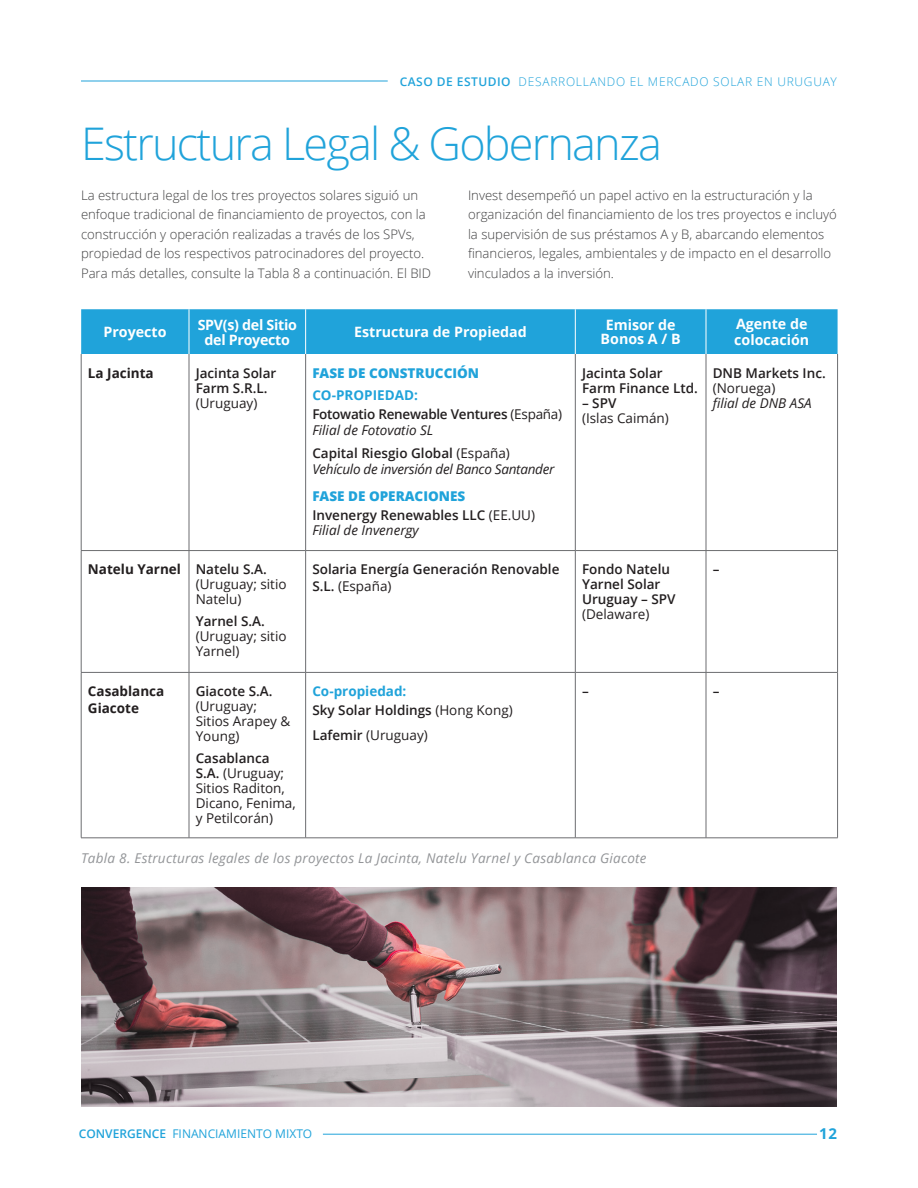
<style>
.page{position:relative;width:918px;height:1188px;background:#fff}
.page>*{position:absolute;margin:0;border:0;box-sizing:border-box;transform-origin:0 0}
.t1{font:300 45px "Open Sans";letter-spacing:-.04em;color:#20a3da}
.t2{font:700 15px "Open Sans";color:#20a3da}
.t3{font:700 14.25px/14.1px "Open Sans";color:#fff;text-align:center}
.t4{font:700 14.25px/15px "Open Sans";letter-spacing:-.02em;color:#fff;text-align:center}
.t5{font:600 13.5px/15px "Open Sans";color:#231f20}
.t6{font:13.5px/15px "Open Sans";color:#231f20}
.Title_3{font:italic 13.5px "Open Sans";letter-spacing:.02em;color:#939598}
.t7{font:italic 13.5px/16.2px "Open Sans";letter-spacing:-.02em;color:#231f20}
.t8{font:600 13.5px/16.2px "Open Sans";letter-spacing:-.02em;color:#231f20}
.t9{font:800 13.5px/22.2px "Open Sans";color:#20a3da}
.t10{font:700 13.5px/16.5px "Open Sans";color:#231f20}
.t11{font:700 13.5px "Open Sans";color:#20a3da}
.Body_Bullet_points{font:300 13.2px/19.5px "Open Sans";color:#3e3e3f}
.t12{font:300 12px "Open Sans";letter-spacing:.06em;color:#20a3da}
.t13{font:12px "Open Sans";color:#20a3da}
.s1{font-weight:600}
.s2{font-weight:400}
.s3{font-weight:700}
.s4{font-weight:400;font-style:italic}
.s5{font-weight:600;font-style:normal}
.s6{font-style:normal}
</style>
<div class="page">
<hr style="left:81px;top:81px;width:307px;height:1px;background:#20a3da">
<hr style="left:323px;top:1134px;width:494px;height:1px;background:#20a3da">
<div style="left:81px;top:309px;width:757px;height:45px;background:#20a3da"></div>
<hr style="left:189px;top:354px;width:1px;height:196px;background:#6c6d70">
<hr style="left:305px;top:354px;width:1px;height:196px;background:#6c6d70">
<hr style="left:81px;top:550px;width:108px;height:1px;background:#6c6d70">
<hr style="left:189px;top:550px;width:117px;height:1px;background:#6c6d70">
<hr style="left:189px;top:551px;width:1px;height:121px;background:#6c6d70">
<hr style="left:306px;top:550px;width:269px;height:1px;background:#6c6d70">
<hr style="left:305px;top:551px;width:1px;height:121px;background:#6c6d70">
<hr style="left:575px;top:550px;width:131px;height:1px;background:#6c6d70">
<hr style="left:706px;top:550px;width:132px;height:1px;background:#6c6d70">
<hr style="left:81px;top:672px;width:108px;height:1px;background:#6c6d70">
<hr style="left:189px;top:672px;width:117px;height:1px;background:#6c6d70">
<hr style="left:189px;top:673px;width:1px;height:165px;background:#6c6d70">
<hr style="left:306px;top:672px;width:269px;height:1px;background:#6c6d70">
<hr style="left:305px;top:673px;width:1px;height:165px;background:#6c6d70">
<hr style="left:575px;top:672px;width:131px;height:1px;background:#6c6d70">
<hr style="left:706px;top:672px;width:132px;height:1px;background:#6c6d70">
<hr style="left:81px;top:838px;width:108px;height:1px;background:#6c6d70">
<hr style="left:189px;top:838px;width:117px;height:1px;background:#6c6d70">
<hr style="left:306px;top:838px;width:269px;height:1px;background:#6c6d70">
<hr style="left:575px;top:838px;width:131px;height:1px;background:#6c6d70">
<hr style="left:706px;top:838px;width:132px;height:1px;background:#6c6d70">
<hr style="left:81px;top:354px;width:1px;height:196px;background:#6c6d70">
<hr style="left:575px;top:354px;width:1px;height:196px;background:#6c6d70">
<hr style="left:706px;top:354px;width:1px;height:196px;background:#6c6d70">
<hr style="left:837px;top:354px;width:1px;height:196px;background:#6c6d70">
<hr style="left:81px;top:551px;width:1px;height:121px;background:#6c6d70">
<hr style="left:575px;top:551px;width:1px;height:121px;background:#6c6d70">
<hr style="left:706px;top:551px;width:1px;height:121px;background:#6c6d70">
<hr style="left:837px;top:551px;width:1px;height:121px;background:#6c6d70">
<hr style="left:81px;top:673px;width:1px;height:165px;background:#6c6d70">
<hr style="left:575px;top:673px;width:1px;height:165px;background:#6c6d70">
<hr style="left:706px;top:673px;width:1px;height:165px;background:#6c6d70">
<hr style="left:837px;top:673px;width:1px;height:165px;background:#6c6d70">
<hr style="left:189px;top:309px;width:1px;height:45px;background:#fff">
<hr style="left:305px;top:309px;width:1px;height:45px;background:#fff">
<hr style="left:575px;top:309px;width:1px;height:45px;background:#fff">
<hr style="left:706px;top:309px;width:1px;height:45px;background:#fff">
<svg style="left:81px;top:888px;width:755px;height:219px;background:#877679"></svg>
<p class="t12" style="left:400px;top:73px;width:439px"><span class="s1">CASO DE ESTUDIO</span> DESARROLLANDO EL MERCADO SOLAR EN URUGUAY</p>
<p class="t1" style="left:81px;top:113px;width:582px">Estructura Legal &amp; Gobernanza</p>
<p class="Body_Bullet_points" style="left:81px;top:185px;width:352px">La estructura legal de los tres proyectos solares siguió un enfoque tradicional de financiamiento de proyectos, con la construcción y operación realizadas a través de los SPVs, propiedad de los respectivos patrocinadores del proyecto.<br>Para más detalles, consulte la Tabla 8 a continuación. El BID</p>
<p class="Body_Bullet_points" style="left:468px;top:185px;width:370px">Invest desempeñó un papel activo en la estructuración y la organización del financiamiento de los tres proyectos e incluyó la supervisión de sus préstamos A y B, abarcando elementos financieros, legales, ambientales y de impacto en el desarrollo vinculados a la inversión.</p>
<p class="t3" style="left:104px;top:325px;width:65px">Proyecto</p>
<p class="t4" style="left:198px;top:317px;width:101px">SPV(s) del Sitio del Proyecto</p>
<p class="t3" style="left:354px;top:325px;width:174px">Estructura de Propiedad</p>
<p class="t3" style="left:601px;top:317px;width:82px">Emisor de<br>Bonos A / B</p>
<p class="t3" style="left:736px;top:316px;width:73px">Agente de</p>
<p class="t3" style="left:734px;top:333px;width:77px">colocación</p>
<p class="t10" style="left:88px;top:364px;width:67px">La Jacinta</p>
<p class="t5" style="left:196px;top:365px;width:82px">Jacinta Solar<br>Farm S.R.L. <span class="s2">(Uruguay)</span></p>
<p class="t9" style="left:312px;top:361px;width:168px">FASE DE CONSTRUCCIÓN<br><span class="s3">CO-PROPIEDAD:</span></p>
<p class="t8" style="left:312px;top:406px;width:251px">Fotowatio Renewable Ventures <span class="s2">(España)<br></span><span class="s4">Filial de Fotovatio SL</span></p>
<p class="t7" style="left:312px;top:445px;width:244px"><span class="s5">Capital Riesgio Global</span> <span class="s6">(España)<br></span>Vehículo de inversión del Banco Santander</p>
<p class="t9" style="left:312px;top:484px;width:154px">FASE DE OPERACIONES</p>
<p class="t5" style="left:312px;top:507px;width:224px">Invenergy Renewables LLC <span class="s2">(EE.UU)<br></span><span class="s4">Filial de Invenergy</span></p>
<p class="t5" style="left:582px;top:365px;width:117px">Jacinta Solar<br>Farm Finance Ltd.</p>
<p class="t6" style="left:582px;top:395px;width:88px"><span class="s1">– SPV<br></span>(Islas Caimán)</p>
<p class="t5" style="left:713px;top:365px;width:114px">DNB Markets Inc. <span class="s2">(Noruega)<br></span><span class="s4">filial de DNB ASA</span></p>
<p class="t10" style="left:88px;top:561px;width:95px">Natelu Yarnel</p>
<p class="t6" style="left:196px;top:562px;width:92px"><span class="s1">Natelu S.A. </span>(Uruguay; sitio<br>Natelu)</p>
<p class="t6" style="left:196px;top:613px;width:92px"><span class="s1">Yarnel S.A. </span>(Uruguay; sitio<br>Yarnel)</p>
<p class="t10" style="left:88px;top:683px;width:78px">Casablanca<br>Giacote</p>
<p class="t6" style="left:196px;top:683px;width:96px"><span class="s1">Giacote S.A. </span>(Uruguay;<br>Sitios Arapey &amp;<br>Young)</p>
<p class="t6" style="left:196px;top:750px;width:102px"><span class="s1">Casablanca<br>S.A.</span> (Uruguay;<br>Sitios Raditon,<br>Dicano, Fenima, y Petilcorán)</p>
<p class="t5" style="left:312px;top:561px;width:249px;line-height:16.2px">Solaria Energía Generación Renovable<br>S.L. <span class="s2">(España)</span></p>
<p class="t5" style="left:582px;top:562px;width:95px">Fondo Natelu<br>Yarnel Solar<br>Uruguay – SPV <span class="s2">(Delaware)</span></p>
<p class="t5" style="left:713px;top:562px;width:8px">–</p>
<p class="t11" style="left:312px;top:682px;width:96px">Co-propiedad:</p>
<p class="t5" style="left:312px;top:702px;width:202px">Sky Solar Holdings <span class="s2">(Hong Kong)</span></p>
<p class="t6" style="left:312px;top:727px;width:117px"><span class="s1">Lafemir</span> (Uruguay)</p>
<p class="t5" style="left:582px;top:684px;width:8px">–</p>
<p class="t5" style="left:713px;top:684px;width:8px">–</p>
<p class="Title_3" style="left:81px;top:849px;width:567px">Tabla 8. Estructuras legales de los proyectos La Jacinta, Natelu Yarnel y Casablanca Giacote</p>
<p class="t13" style="left:79px;top:1125px;width:235px"><span class="s1">CONVERGENCE</span> FINANCIAMIENTO MIXTO</p>
<p class="t2" style="left:819px;top:1123px;width:19px">12</p>
</div>
